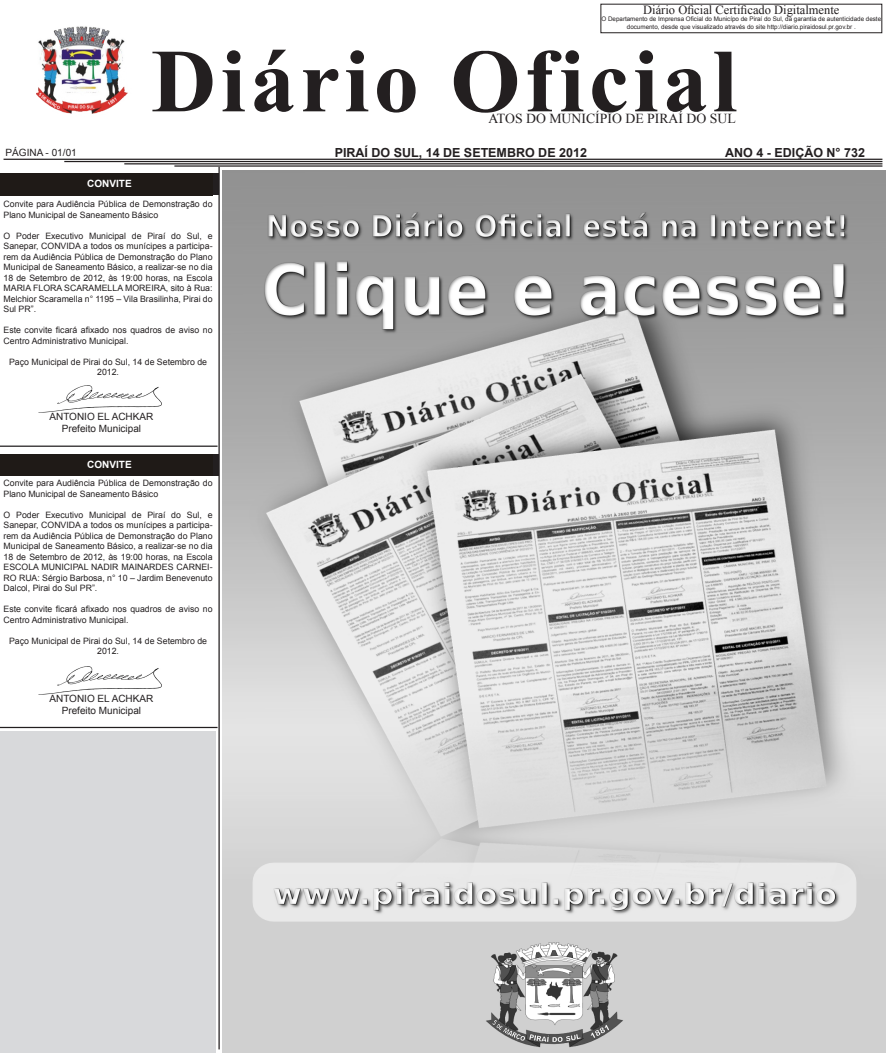
<style>
.page{position:relative;width:886px;height:1053px;background:#fff}
.page>*{position:absolute;margin:0;border:0;box-sizing:border-box;transform-origin:0 0}
.t1{font:700 90px "Times New Roman";letter-spacing:.05em;color:#231f20}
.t2{font:13.75px "Times New Roman";color:#231f20}
.t3{font:700 12.5px "Arial";color:#231f20}
.t4{font:12.5px "Times New Roman";color:#231f20}
.t5{font:10px "Arial";color:#231f20}
.t6{font:700 10px "Arial";color:#fff}
.t7{font:8.75px/10.5px "Arial";color:#231f20}
.t8{font:6.25px/7.5px "Arial";color:#231f20;text-align:center}
</style>
<div class="page">
<div style="left:600px;top:4px;width:282px;height:29px;border:1px solid #231f20"></div>
<img style="left:36px;top:26px;width:92px;height:88px">
<hr style="left:4px;top:159px;width:878px;height:1px;background:#231f20">
<hr style="left:64px;top:161px;width:818px;height:1px;background:#231f20">
<hr style="left:124px;top:163px;width:758px;height:1px;background:#231f20">
<hr style="left:174px;top:165px;width:708px;height:2px;background:#231f20">
<div style="left:0;top:174px;width:218px;height:21px;background:#1f1a17"></div>
<hr style="left:218px;top:167px;width:2px;height:882px;background:#231f20">
<img style="left:39px;top:385px;width:123px;height:28px">
<hr style="left:0;top:445px;width:218px;height:2px;background:#231f20">
<div style="left:0;top:454px;width:218px;height:21px;background:#1f1a17"></div>
<img style="left:44px;top:666px;width:118px;height:28px">
<hr style="left:0;top:726px;width:218px;height:2px;background:#231f20">
<img style="left:222px;top:171px;width:664px;height:881px">
<div style="left:1px;top:731px;width:215px;height:321px;background:#d8d9db"></div>
<p class="t4" style="left:643px;top:1px;width:198px">Diário Oficial Certificado Digitalmente</p>
<p class="t8" style="left:601px;top:16px;width:281px">O Departamento de Imprensa Oficial do Municípo de Piraí do Sul, da garantia de autenticidade deste documento, desde que visualizado através do site http://diario.piraidosul.pr.gov.br .</p>
<p class="t1" style="left:151px;top:19px;width:587px">Diário Oficial</p>
<p class="t2" style="left:488px;top:109px;width:249px">ATOS DO MUNICÍPIO DE PIRAÍ DO SUL</p>
<p class="t5" style="left:6px;top:146px;width:73px">PÁGINA - 01/01</p>
<p class="t3" style="left:335px;top:144px;width:254px">PIRAÍ DO SUL, 14 DE SETEMBRO DE 2012</p>
<p class="t3" style="left:725px;top:144px;width:141px">ANO 4 - EDIÇÃO N° 732</p>
<p class="t6" style="left:87px;top:177px;width:46px">CONVITE</p>
<p class="t7" style="left:4px;top:199px;width:211px">Convite para Audiência Pública de Demonstração do<br>Plano Municipal de Saneamento Básico</p>
<p class="t7" style="left:4px;top:230px;width:211px;text-align:justify">O Poder Executivo Municipal de Piraí do Sul, e Sanepar, CONVIDA a todos os munícipes a participa&shy;rem da Audiência Pública de Demonstração do Plano Municipal de Saneamento Básico, a realizar-se no dia 18 de Setembro de 2012, às 19:00 horas, na Escola MARIA FLORA SCARAMELLA MOREIRA, sito à Rua:<br>Melchior Scaramella n° 1195 – Vila Brasilinha, Pirai do Sul PR”.</p>
<p class="t7" style="left:4px;top:325px;width:211px">Este convite ficará afixado nos quadros de aviso no<br>Centro Administrativo Municipal.</p>
<p class="t7" style="left:9px;top:356px;width:199px;text-align:center">Paço Municipal de Pirai do Sul, 14 de Setembro de<br>2012.</p>
<p class="t5" style="left:49px;top:410px;width:105px">ANTONIO EL ACHKAR</p>
<p class="t5" style="left:62px;top:422px;width:81px">Prefeito Municipal</p>
<p class="t6" style="left:87px;top:457px;width:46px">CONVITE</p>
<p class="t7" style="left:4px;top:478px;width:211px">Convite para Audiência Pública de Demonstração do<br>Plano Municipal de Saneamento Básico</p>
<p class="t7" style="left:4px;top:509px;width:211px;text-align:justify">O Poder Executivo Municipal de Piraí do Sul, e Sanepar, CONVIDA a todos os munícipes a participa&shy;rem da Audiência Pública de Demonstração do Plano Municipal de Saneamento Básico, a realizar-se no dia 18 de Setembro de 2012, às 19:00 horas, na Escola ESCOLA MUNICIPAL NADIR MAINARDES CARNEI-RO RUA: Sérgio Barbosa, n° 10 – Jardim Benevenuto Dalcol, Pirai do Sul PR”.</p>
<p class="t7" style="left:4px;top:604px;width:211px">Este convite ficará afixado nos quadros de aviso no<br>Centro Administrativo Municipal.</p>
<p class="t7" style="left:9px;top:635px;width:199px;text-align:center">Paço Municipal de Pirai do Sul, 14 de Setembro de<br>2012.</p>
<p class="t5" style="left:49px;top:691px;width:105px">ANTONIO EL ACHKAR</p>
<p class="t5" style="left:62px;top:703px;width:81px">Prefeito Municipal</p>
</div>
